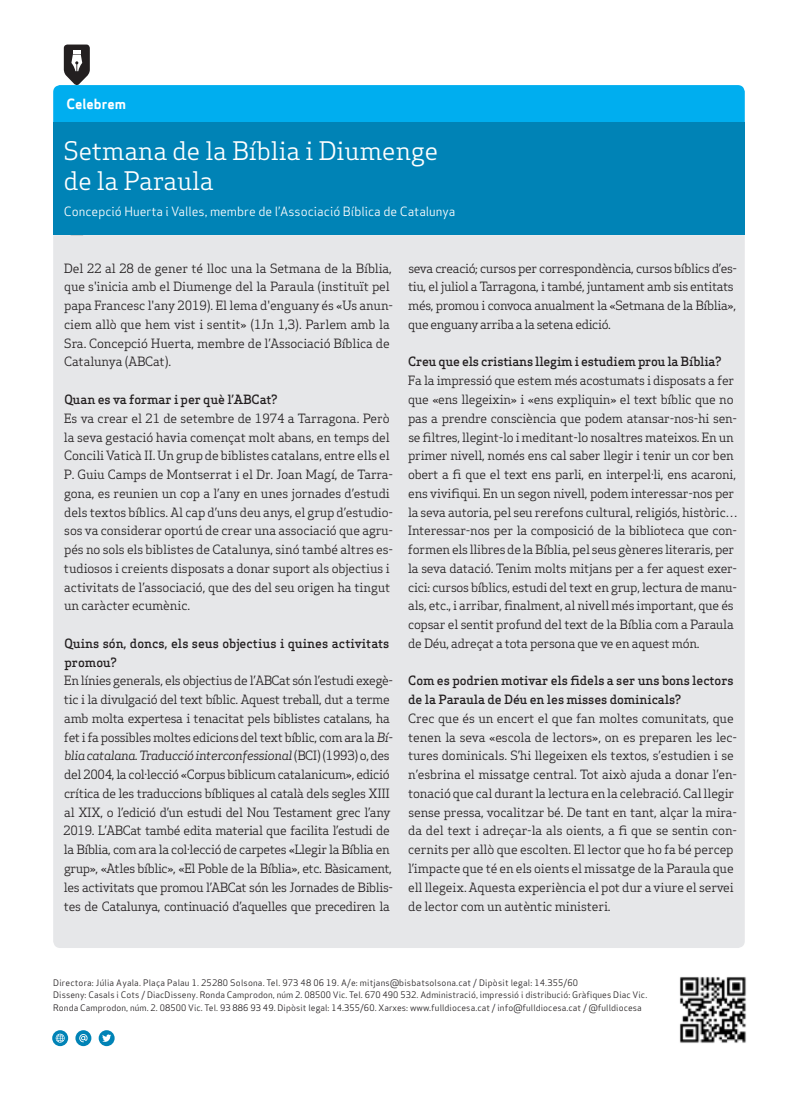
<style>
.page{position:relative;width:798px;height:1099px;background:#fff}
.page>*{position:absolute;margin:0;border:0;box-sizing:border-box;transform-origin:0 0}
.t1{font:25px/30px "Apex Serif";color:#fff}
.t2{font:13.75px "Apex Sans Bold T";color:#fff}
.t3{font:12.5px/18.8px "Apex Serif";letter-spacing:-.02em;color:#231f20}
.t4{font:500 12.5px/18.8px "Apex Serif";letter-spacing:-.01em;color:#231f20}
.t5{font:12.5px "Apex Sans Book T";color:#fff}
.t6{font:8.75px/12.5px "Apex Sans Book T";letter-spacing:.01em;color:#231f20}
.s1{font-style:italic}
</style>
<div class="page">
<img style="left:679px;top:977px;width:67px;height:66px">
<svg style="left:52px;top:1030px;width:16px;height:16px"></svg>
<svg style="left:56px;top:1033px;width:9px;height:9px"></svg>
<svg style="left:75px;top:1030px;width:16px;height:16px"></svg>
<svg style="left:79px;top:1033px;width:9px;height:9px"></svg>
<svg style="left:99px;top:1030px;width:16px;height:16px"></svg>
<svg style="left:102px;top:1034px;width:9px;height:8px"></svg>
<svg style="left:53px;top:45px;width:691px;height:78px"></svg>
<div style="left:53px;top:123px;width:691px;height:112px;background:#0083b6"></div>
<div style="left:53px;top:235px;width:691px;height:713px;background:#e6e7e9"></div>
<p class="t2" style="left:67px;top:95px;width:61px">Celebrem</p>
<h1 class="t1" style="left:64px;top:136px;width:376px">Setmana de la Bíblia i Diumenge de la Paraula</h1>
<p class="t5" style="left:64px;top:204px;width:393px">Concepció Huerta i Valles, membre de l’Associació Bíblica de Catalunya</p>
<p class="t3" style="left:64px;top:258px;width:331px">Del 22 al 28 de gener té lloc una la Setmana de la Bíblia, que s'inicia amb el Diumenge del la Paraula (instituït pel papa Francesc l'any 2019). El lema d'enguany és «Us anun&shy;ciem allò que hem vist i sentit» (1Jn 1,3). Parlem amb la Sra. Concepció Huerta, membre de l’Associació Bíblica de Catalunya (ABCat).</p>
<p class="t4" style="left:64px;top:390px;width:215px">Quan es va formar i per què l’ABCat?</p>
<p class="t3" style="left:64px;top:408px;width:331px">Es va crear el 21 de setembre de 1974 a Tarragona. Però la seva gestació havia començat molt abans, en temps del Concili Vaticà II. Un grup de biblistes catalans, entre ells el P. Guiu Camps de Montserrat i el Dr. Joan Magí, de Tarra&shy;gona, es reunien un cop a l’any en unes jornades d’estudi dels textos bíblics. Al cap d’uns deu anys, el grup d’estudio&shy;sos va considerar oportú de crear una associació que agru&shy;pés no sols els biblistes de Catalunya, sinó també altres es&shy;tudiosos i creients disposats a donar suport als objectius i activitats de l’associació, que des del seu origen ha tingut un caràcter ecumènic.</p>
<p class="t4" style="left:64px;top:633px;width:326px">Quins són, doncs, els seus objectius i quines activitats promou?</p>
<p class="t3" style="left:63px;top:671px;width:331px">En línies generals, els objectius de l’ABCat són l’estudi exegè&shy;tic i la divulgació del text bíblic. Aquest treball, dut a terme amb molta expertesa i tenacitat pels biblistes catalans, ha fet i fa possibles moltes edicions del text bíblic, com ara la <span class="s1">Bí&shy;blia catalana. Traducció interconfessional</span> (BCI) (1993) o, des del 2004, la col·lecció «Corpus biblicum catalanicum», edició crítica de les traduccions bíbliques al català dels segles XIII al XIX, o l’edició d’un estudi del Nou Testament grec l’any 2019. L’ABCat també edita material que facilita l’estudi de la Bíblia, com ara la col·lecció de carpetes «Llegir la Bíblia en grup», «Atles bíblic», «El Poble de la Bíblia», etc. Bàsicament, les activitats que promou l’ABCat són les Jornades de Biblis&shy;tes de Catalunya, continuació d’aquelles que precediren la</p>
<p class="t3" style="left:408px;top:258px;width:330px">seva creació; cursos per correspondència, cursos bíblics d’es&shy;tiu, el juliol a Tarragona, i també, juntament amb sis entitats més, promou i convoca anualment la «Setmana de la Bíblia», que enguany arriba a la setena edició.</p>
<p class="t4" style="left:408px;top:352px;width:315px">Creu que els cristians llegim i estudiem prou la Bíblia?</p>
<p class="t3" style="left:407px;top:371px;width:331px">Fa la impressió que estem més acostumats i disposats a fer que «ens llegeixin» i «ens expliquin» el text bíblic que no pas a prendre consciència que podem atansar-nos-hi sen&shy;se filtres, llegint-lo i meditant-lo nosaltres mateixos. En un primer nivell, només ens cal saber llegir i tenir un cor ben obert a fi que el text ens parli, en interpel·li, ens acaroni, ens vivifiqui. En un segon nivell, podem interessar-nos per la seva autoria, pel seu rerefons cultural, religiós, històric… Interessar-nos per la composició de la biblioteca que con&shy;formen els llibres de la Bíblia, pel seus gèneres literaris, per la seva datació. Tenim molts mitjans per a fer aquest exer&shy;cici: cursos bíblics, estudi del text en grup, lectura de manu&shy;als, etc., i arribar, finalment, al nivell més important, que és copsar el sentit profund del text de la Bíblia com a Paraula de Déu, adreçat a tota persona que ve en aquest món.</p>
<p class="t4" style="left:408px;top:671px;width:327px">Com es podrien motivar els fidels a ser uns bons lectors de la Paraula de Déu en les misses dominicals?</p>
<p class="t3" style="left:408px;top:708px;width:330px">Crec que és un encert el que fan moltes comunitats, que tenen la seva «escola de lectors», on es preparen les lec&shy;tures dominicals. S’hi llegeixen els textos, s’estudien i se n’esbrina el missatge central. Tot això ajuda a donar l’en&shy;tonació que cal durant la lectura en la celebració. Cal llegir sense pressa, vocalitzar bé. De tant en tant, alçar la mira&shy;da del text i adreçar-la als oients, a fi que se sentin con&shy;cernits per allò que escolten. El lector que ho fa bé percep l’impacte que té en els oients el missatge de la Paraula que ell llegeix. Aquesta experiència el pot dur a viure el servei de lector com un autèntic ministeri.</p>
<p class="t6" style="left:53px;top:976px;width:595px">Directora: Júlia Ayala. Plaça Palau 1. 25280 Solsona. Tel. 973 48 06 19. A/e: mitjans@bisbatsolsona.cat / Dipòsit legal: 14.355/60<br>Disseny: Casals i Cots / DiacDisseny. Ronda Camprodon, núm 2. 08500 Vic. Tel. 670 490 532. Administració, impressió i distribució: Gràfiques Diac Vic.<br>Ronda Camprodon, núm. 2. 08500 Vic. Tel. 93 886 93 49. Dipòsit legal: 14.355/60. Xarxes: www.fulldiocesa.cat / info@fulldiocesa.cat / @fulldiocesa</p>
</div>
